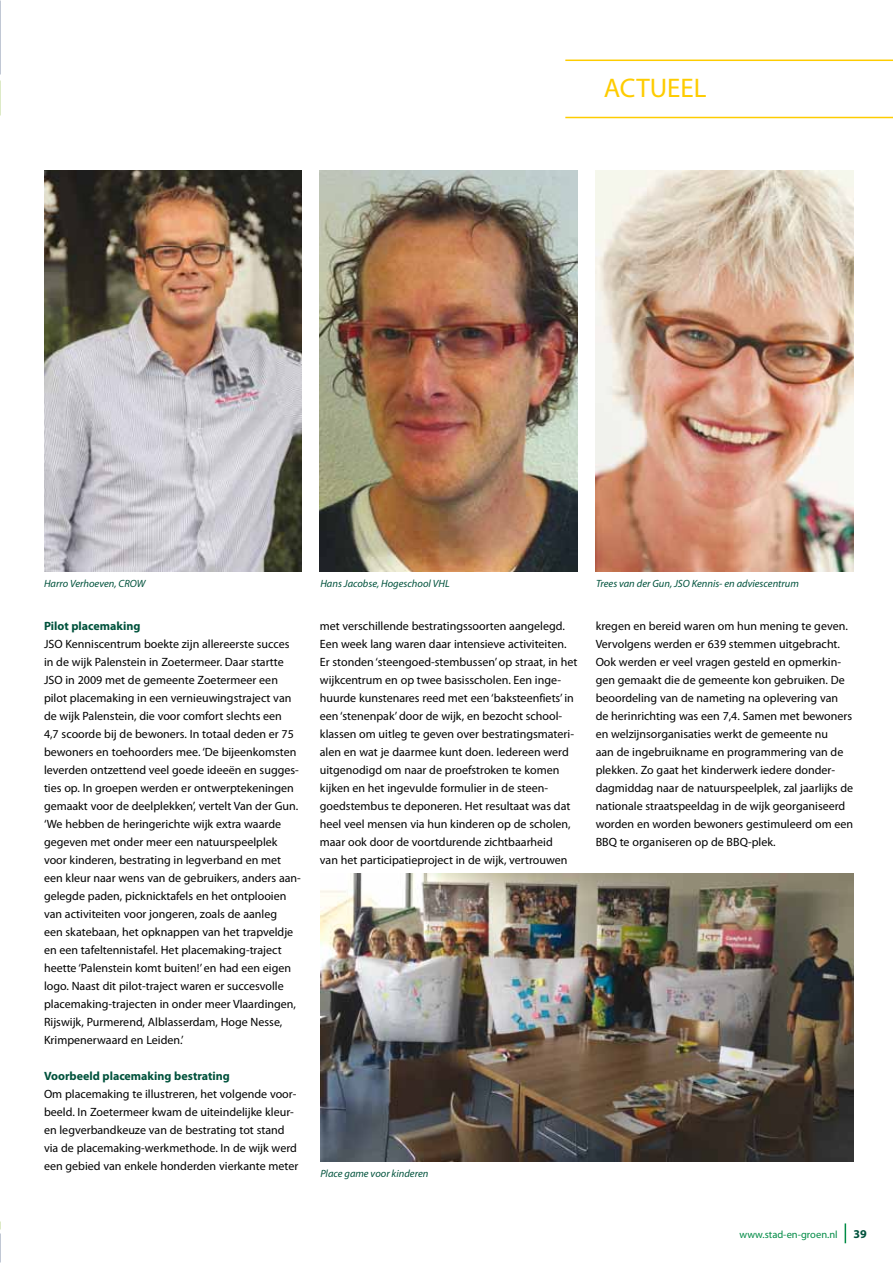
<style>
.page{position:relative;width:893px;height:1263px;background:#fff}
.page>*{position:absolute;margin:0;border:0;box-sizing:border-box;transform-origin:0 0}
.t1{font:27px "Myriad Pro";color:#fecc00}
.t2{font:12px/18px "Myriad Pro";color:#000}
.t3{font:700 12px "Myriad Pro";color:#00523c}
.t4{font:italic 10.5px "Myriad Pro";color:#00523c}
.t5{font:10.5px "Myriad Pro";color:#008b45}
</style>
<div class="page">
<svg style="left:845px;top:1223px;width:1px;height:20px"></svg>
<img style="left:320px;top:170px;width:258px;height:401px">
<img style="left:44px;top:170px;width:258px;height:401px">
<img style="left:596px;top:170px;width:257px;height:401px">
<img style="left:320px;top:874px;width:533px;height:287px">
<img style="left:0;top:41px;width:1px;height:75px">
<hr style="left:565px;top:117px;width:328px;height:1px;background:#fecc00">
<hr style="left:565px;top:60px;width:328px;height:1px;background:#fecc00">
<h1 class="t1" style="left:604px;top:71px;width:104px">ACTUEEL</h1>
<p class="t4" style="left:44px;top:577px;width:103px">Harro Verhoeven, CROW</p>
<p class="t4" style="left:320px;top:577px;width:131px">Hans Jacobse, Hogeschool VHL</p>
<p class="t4" style="left:596px;top:577px;width:204px">Trees van der Gun, JSO Kennis- en adviescentrum</p>
<p class="t3" style="left:44px;top:618px;width:98px">Pilot placemaking</p>
<p class="t2" style="left:44px;top:635px;width:258px">JSO Kenniscentrum boekte zijn allereerste succes in de wijk Palenstein in Zoetermeer. Daar startte JSO in 2009 met de gemeente Zoetermeer een pilot placemaking in een vernieuwingstraject van de wijk Palenstein, die voor comfort slechts een<br>4,7 scoorde bij de bewoners. In totaal deden er 75 bewoners en toehoorders mee. ‘De bijeenkomsten leverden ontzettend veel goede ideeën en sugges&shy;ties op. In groepen werden er ontwerptekeningen gemaakt voor de deelplekken’, vertelt Van der Gun. ‘We hebben de heringerichte wijk extra waarde gegeven met onder meer een natuurspeelplek voor kinderen, bestrating in legverband en met een kleur naar wens van de gebruikers, anders aan&shy;gelegde paden, picknicktafels en het ontplooien van activiteiten voor jongeren, zoals de aanleg<br>een skatebaan, het opknappen van het trapveldje en een tafeltennistafel. Het placemaking-traject heette ‘Palenstein komt buiten!’ en had een eigen logo. Naast dit pilot-traject waren er succesvolle placemaking-trajecten in onder meer Vlaardingen, Rijswijk, Purmerend, Alblasserdam, Hoge Nesse, Krimpenerwaard en Leiden.’</p>
<p class="t3" style="left:44px;top:1068px;width:187px">Voorbeeld placemaking bestrating</p>
<p class="t2" style="left:44px;top:1085px;width:256px">Om placemaking te illustreren, het volgende voor&shy;beeld. In Zoetermeer kwam de uiteindelijke kleur&shy;en legverbandkeuze van de bestrating tot stand via de placemaking-werkmethode. In de wijk werd een gebied van enkele honderden vierkante meter</p>
<p class="t2" style="left:320px;top:617px;width:259px">met verschillende bestratingssoorten aangelegd.<br>Een week lang waren daar intensieve activiteiten.<br>Er stonden ‘steengoed-stembussen’ op straat, in het wijkcentrum en op twee basisscholen. Een inge&shy;huurde kunstenares reed met een ‘baksteenfiets’ in een ‘stenenpak’ door de wijk, en bezocht school&shy;klassen om uitleg te geven over bestratingsmateri&shy;alen en wat je daarmee kunt doen. Iedereen werd uitgenodigd om naar de proefstroken te komen kijken en het ingevulde formulier in de steen&shy;goedstembus te deponeren. Het resultaat was dat heel veel mensen via hun kinderen op de scholen, maar ook door de voortdurende zichtbaarheid<br>van het participatieproject in de wijk, vertrouwen</p>
<p class="t2" style="left:596px;top:617px;width:259px">kregen en bereid waren om hun mening te geven.<br>Vervolgens werden er 639 stemmen uitgebracht.<br>Ook werden er veel vragen gesteld en opmerkin&shy;gen gemaakt die de gemeente kon gebruiken. De beoordeling van de nameting na oplevering van de herinrichting was een 7,4. Samen met bewoners en welzijnsorganisaties werkt de gemeente nu<br>aan de ingebruikname en programmering van de plekken. Zo gaat het kinderwerk iedere donder&shy;dagmiddag naar de natuurspeelplek, zal jaarlijks de nationale straatspeeldag in de wijk georganiseerd worden en worden bewoners gestimuleerd om een BBQ te organiseren op de BBQ-plek.</p>
<p class="t4" style="left:320px;top:1166px;width:110px">Place game voor kinderen</p>
<p class="t5" style="left:739px;top:1228px;width:100px">www.stad-en-groen.nl</p>
<p class="t3" style="left:853px;top:1226px;width:15px">39</p>
</div>
